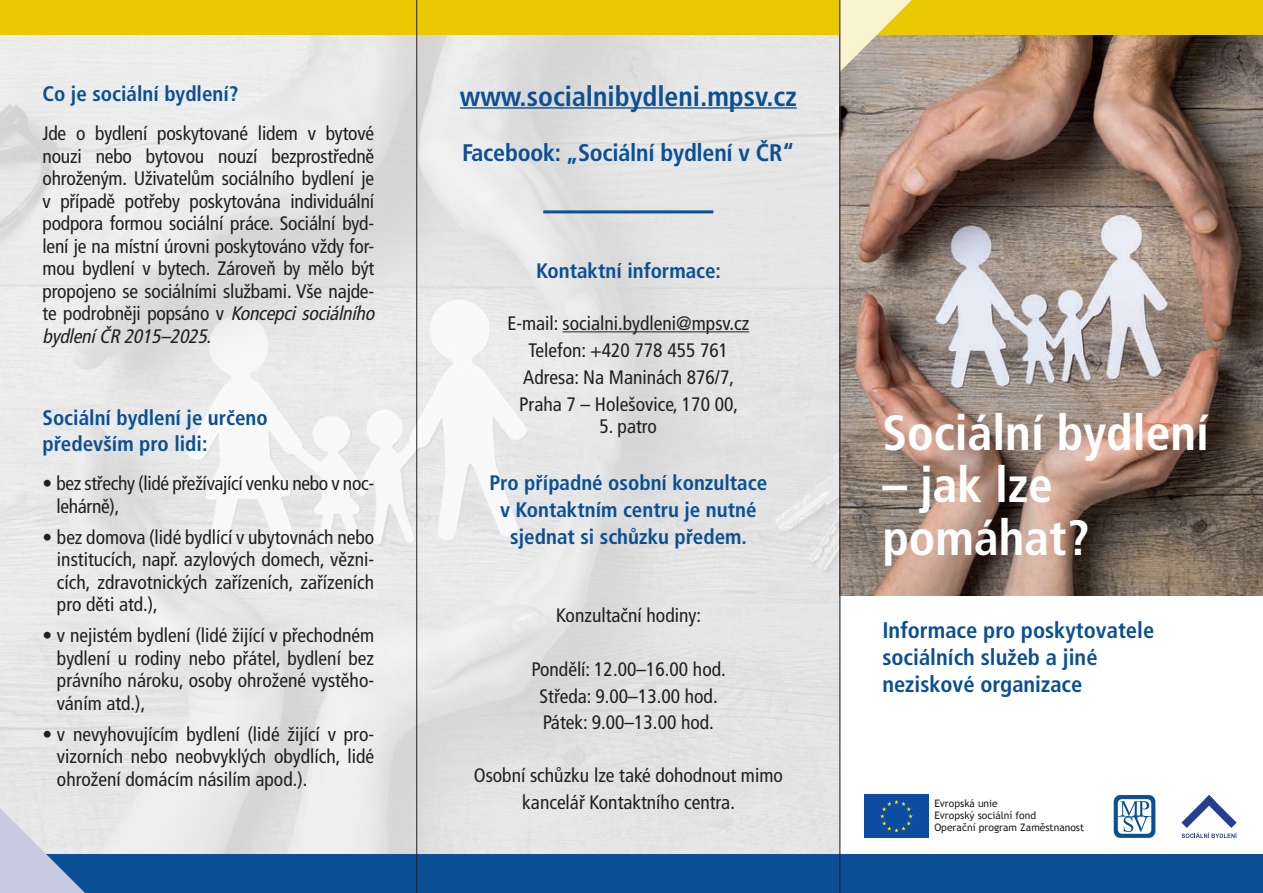
<style>
.page{position:relative;width:1263px;height:893px;background:#fff}
.page>*{position:absolute;margin:0;border:0;box-sizing:border-box;transform-origin:0 0}
.Základní_text{font:700 condensed 49.5px/52.5px "Frutiger LT Com";color:#fff}
.Základní_text-2{font:700 condensed 27.75px "Frutiger LT Com";color:#0b4f94}
.Základní_text-3{font:700 condensed 24px "Frutiger LT Com";letter-spacing:-.01em;color:#0b4f94}
.Základní_text-4{font:700 condensed 22.5px/27px "Frutiger LT Com";color:#0b4f94}
.Základní_text-5{font:700 condensed 21px/27px "Frutiger LT Com";color:#0b4f94;text-align:center}
.Titulek{font:700 condensed 21px/25.5px "Frutiger LT Com";color:#0b4f94}
.Základní_text-6{font:condensed 19.5px/22.5px "Frutiger LT Com";letter-spacing:-.01em;color:#231f20;text-align:justify}
.t1{font:10.35px/11.9px "Trebuchet MS";color:#231f20}
.s1{font-style:italic}
</style>
<div class="page">
<img style="left:841px;top:34px;width:422px;height:561px">
<img style="left:0;top:34px;width:840px;height:821px">
<div style="left:0;top:0;width:1263px;height:34px;background:#eac802"></div>
<hr style="left:543px;top:210px;width:170px;height:3px;background:#0b4f94">
<div style="left:863px;top:793px;width:67px;height:46px;background:#0d4da1"></div>
<svg style="left:880px;top:800px;width:33px;height:32px"></svg>
<svg style="left:1181px;top:795px;width:56px;height:43px"></svg>
<svg style="left:841px;top:0;width:71px;height:72px;background:#dbcea2"></svg>
<div style="left:0;top:855px;width:1263px;height:38px;background:#0b4f94"></div>
<svg style="left:1114px;top:795px;width:41px;height:43px"></svg>
<svg style="left:0;top:808px;width:85px;height:85px;background:#bfc9dc"></svg>
<hr style="left:460px;top:107px;width:337px;height:2px;background:#0b4f94">
<hr style="left:562px;top:331px;width:187px;height:1px;background:#231f20">
<hr style="left:416px;top:0;width:1px;height:893px;background:#231f20">
<hr style="left:840px;top:0;width:1px;height:893px;background:#231f20">
<p class="Titulek" style="left:43px;top:81px;width:198px">Co je sociální bydlení?</p>
<p class="Základní_text-6" style="left:43px;top:122px;width:338px;text-align:left">Jde o bydlení poskytované lidem v bytové nouzi nebo bytovou nouzí bezprostředně ohroženým. Uživatelům sociálního bydlení je v případě potřeby poskytována individuální podpora formou sociální práce. Sociální byd&shy;lení je na místní úrovni poskytováno vždy for&shy;mou bydlení v bytech. Zároveň by mělo být propojeno se sociálními službami. Vše najde&shy;te podrobněji popsáno v <span class="s1">Koncepci sociálního bydleníČR 2015–2025</span>.</p>
<p class="Titulek" style="left:43px;top:405px;width:227px">Sociální bydlení je určeno především pro lidi:</p>
<p class="Základní_text-6" style="left:56px;top:472px;width:319px;text-indent:-14px">• bez střechy (lidé přežívající venku nebo v noc&shy;lehárně),</p>
<p class="Základní_text-6" style="left:57px;top:526px;width:319px;text-indent:-14px">• bez domova (lidé bydlící v ubytovnách nebo institucích, např. azylových domech, vězni&shy;cích, zdravotnických zařízeních, zařízeních pro děti atd.),</p>
<p class="Základní_text-6" style="left:57px;top:624px;width:319px;text-indent:-14px">• v nejistém bydlení (lidé žijící v přechodném bydlení u rodiny nebo přátel, bydlení bez právního nároku, osoby ohrožené vystěho&shy;váním atd.),</p>
<p class="Základní_text-6" style="left:57px;top:723px;width:319px;text-indent:-14px">• v nevyhovujícím bydlení (lidé žijící v pro&shy;vizorních nebo neobvyklých obydlích, lidé ohrožení domácím násilím apod.).</p>
<p class="Základní_text-2" style="left:460px;top:80px;width:338px">www.socialnibydleni.mpsv.cz</p>
<p class="Základní_text-3" style="left:462px;top:138px;width:334px">Facebook: „Sociální bydlení v ČR“</p>
<p class="Základní_text-5" style="left:536px;top:257px;width:186px">Kontaktní informace:</p>
<p class="Základní_text-6" style="left:507px;top:313px;width:243px">E-mail: socialni.bydleni@mpsv.cz</p>
<p class="Základní_text-6" style="left:528px;top:339px;width:201px">Telefon: +420 778 455 761</p>
<p class="Základní_text-6" style="left:523px;top:366px;width:212px">Adresa: Na Maninách 876/7,</p>
<p class="Základní_text-6" style="left:519px;top:393px;width:220px">Praha 7 – Holešovice, 170 00,</p>
<p class="Základní_text-6" style="left:600px;top:415px;width:59px">5. patro</p>
<p class="Základní_text-5" style="left:489px;top:470px;width:279px">Pro případné osobní konzultace v Kontaktním centru je nutné sjednat si schůzku předem.</p>
<p class="Základní_text-6" style="left:556px;top:605px;width:146px">Konzultační hodiny:</p>
<p class="Základní_text-6" style="left:531px;top:658px;width:196px">Pondělí: 12.00–16.00 hod.</p>
<p class="Základní_text-6" style="left:540px;top:685px;width:180px">Středa: 9.00–13.00 hod.</p>
<p class="Základní_text-6" style="left:543px;top:712px;width:173px">Pátek: 9.00–13.00 hod.</p>
<p class="Základní_text-6" style="left:474px;top:764px;width:311px">Osobní schůzku lze také dohodnout mimo</p>
<p class="Základní_text-6" style="left:522px;top:791px;width:214px">kancelář Kontaktního centra.</p>
<p class="Základní_text" style="left:882px;top:406px;width:328px">Sociální bydlení</p>
<p class="Základní_text" style="left:882px;top:459px;width:209px">– jak lze pomáhat?</p>
<p class="Základní_text-4" style="left:882px;top:616px;width:273px">Informace pro poskytovatele sociálních služeb a jiné neziskové organizace</p>
<p class="t1" style="left:934px;top:798px;width:151px">Evropská unie<br>Evropský sociální fond<br>Operační program Zaměstnanost</p>
</div>
